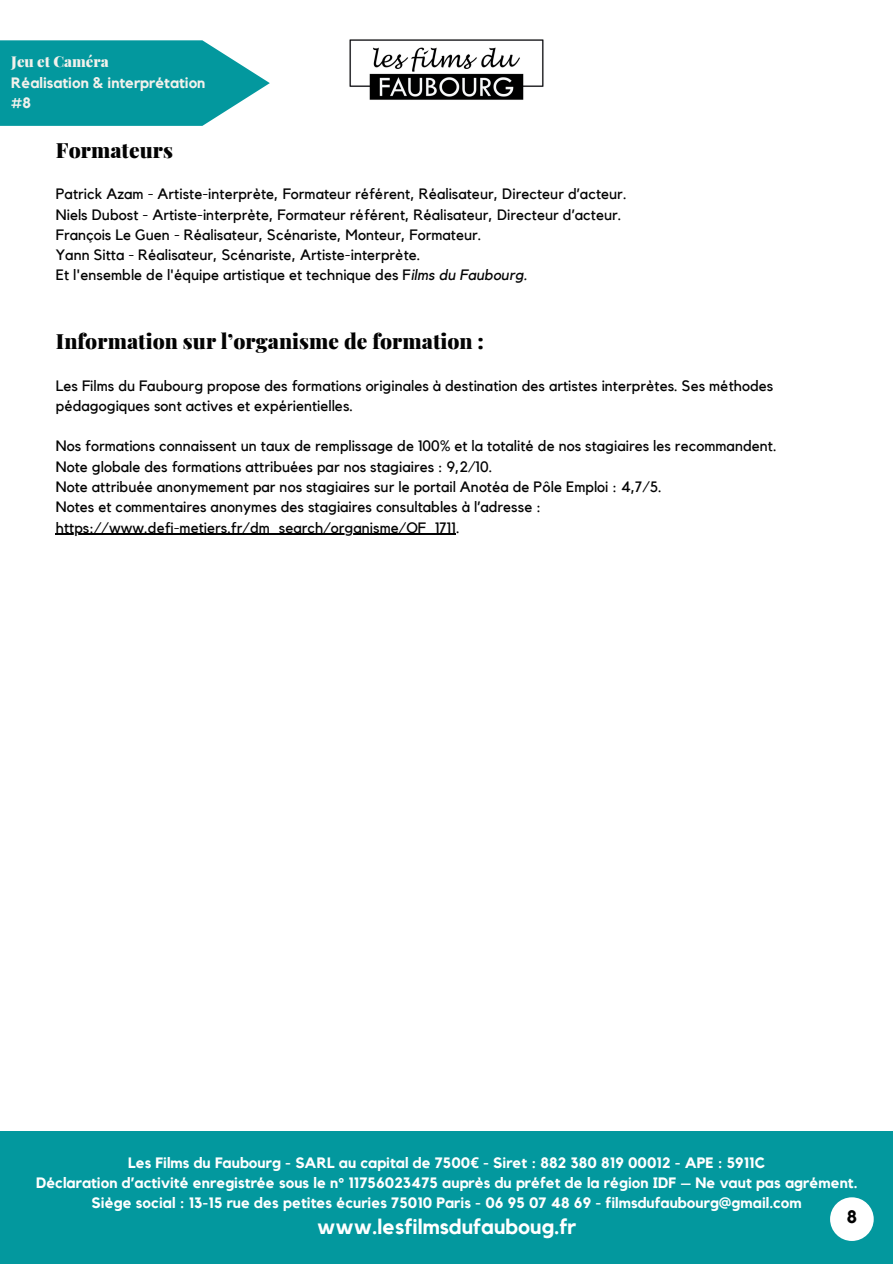
<style>
.page{position:relative;width:893px;height:1264px;background:#fff}
.page>*{position:absolute;margin:0;border:0;box-sizing:border-box;transform-origin:0 0}
.t1{font:900 21px "Playfair Display";letter-spacing:.005em;color:#030303}
.t2{font:700 21px "Kollektif";letter-spacing:.005em;color:#fff}
.t3{font:700 18px "Kollektif";color:#000}
.t4{font:15px/20.2px "Kollektif";letter-spacing:.005em;color:#030303}
.t5{font:700 15px/20.2px "Kollektif";letter-spacing:.005em;color:#fff;text-align:center}
.t6{font:700 15px/20.2px "Kollektif";color:#f2f1ec}
.t7{font:900 15px "Playfair Display";color:#f2f1ec}
.s1{font-style:italic}
.s2{font-family:"Noto Sans"}
</style>
<div class="page">
<div style="left:0;top:1131px;width:892px;height:132px;background:#03989e"></div>
<hr style="left:56px;top:533px;width:400px;height:1px;background:#030303">
<div style="left:830px;top:1197px;width:43px;height:43px;background:#fff;border-radius:50%"></div>
<svg style="left:0;top:40px;width:270px;height:86px;background:#21a4a9"></svg>
<img style="left:349px;top:39px;width:195px;height:61px">
<p class="t7" style="left:11px;top:51px;width:99px">Jeu et Caméra</p>
<p class="t6" style="left:11px;top:73px;width:196px">Réalisation &amp; interprétation #8</p>
<h1 class="t1" style="left:56px;top:135px;width:119px">Formateurs</h1>
<p class="t4" style="left:56px;top:184px;width:572px">Patrick Azam - Artiste-interprète, Formateur réfé rent, Réalisateur, Directeur d’acteur.<br>Niels Dubost - Artiste-interprète, Formateur réfé rent, Réalisateur, Directeur d’acteur.<br>François Le Guen - Réalisateur, Scénariste, Monteur, Formateur.<br>Yann Sitta - Réalisateur, Scénariste, Artiste-interprète.<br>Et l'ensemble de l'équipe artistique et technique des F<span class="s1">ilms du Faubourg.</span></p>
<h1 class="t1" style="left:56px;top:326px;width:429px">Information sur l’organisme de formation :</h1>
<p class="t4" style="left:56px;top:376px;width:718px">Les Films du Faubourg propose des formations originales à destination des artistes interprètes. Ses méthodes pédagogiques sont actives et expé rientielles.</p>
<p class="t4" style="left:56px;top:436px;width:722px">Nos formations connaissent un taux de remplissage de 100% et la totalité de nos stagiaires les recommandent.<br>Note globale des formations attribuées par nos stagiaires : 9,2/10.<br>Note attribuée anonymement par nos stagiaires sur le portail Anotéa de Pôle Emploi : 4,7/5.<br>Notes et commentaires anonymes des stagiaires consultables à l’adresse : https://www.defi-metiers.fr/dm_search/organisme/OF_1711.</p>
<p class="t5" style="left:36px;top:1152px;width:822px">Les Films du Faubourg - SARL au capital de 7500<span class="s2">€</span> - Siret : 882 380 819 00012 - APE : 5911C<br>Déclaration d’activité enregistrée sous le n° 11756023475 auprès du préfet de la région IDF – Ne vaut pas agrément.<br>Siège social : 13-15 rue des petites écuries 75010 Paris - 06 95 07 48 69 - filmsdufaubourg@gmail.com</p>
<h1 class="t2" style="left:317px;top:1216px;width:261px">www.lesfilmsdufauboug.fr</h1>
<p class="t3" style="left:846px;top:1208px;width:12px">8</p>
</div>
